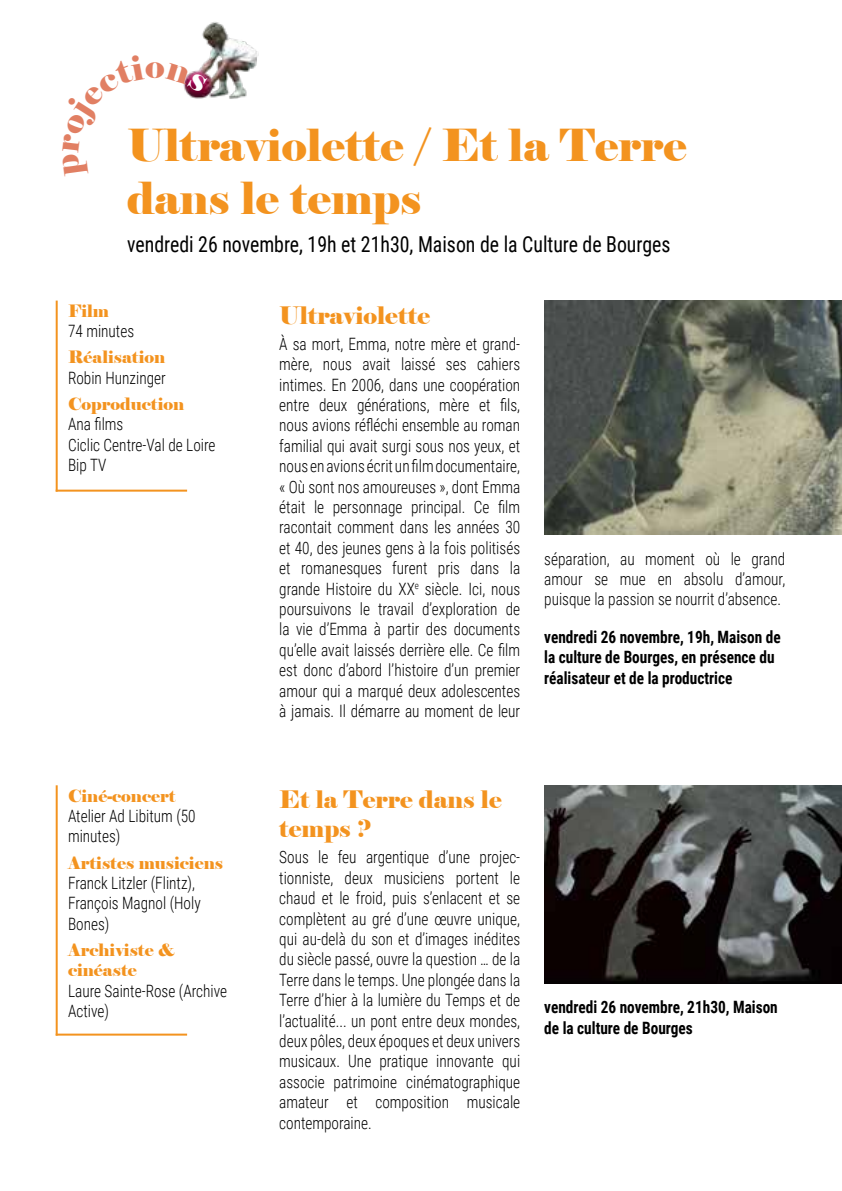
<style>
.page{position:relative;width:842px;height:1191px;background:#fff}
.page>*{position:absolute;margin:0;border:0;box-sizing:border-box;transform-origin:0 0}
.t1{font:44px/52.8px "Elephant";color:#f3931f}
.t2{font:24px/28.8px "Elephant";color:#f3931f}
.t3{font:22px "Roboto Condensed";color:#000;scale:.9 1}
.t4{font:300 17px/20.4px "Roboto Condensed";color:#000;scale:.9 1}
.t5{font:700 17px/20.4px "Roboto Condensed";color:#000;scale:.9 1}
.t6{font:17px/20.4px "Elephant";color:#f3931f}
</style>
<div class="page">
<img style="left:202px;top:22px;width:57px;height:77px">
<img style="left:544px;top:785px;width:298px;height:198px">
<hr style="left:56px;top:785px;width:2px;height:250px;background:#f3931f">
<hr style="left:56px;top:1033px;width:131px;height:2px;background:#f3931f">
<img style="left:544px;top:300px;width:298px;height:235px">
<hr style="left:56px;top:300px;width:2px;height:191px;background:#f3931f">
<hr style="left:56px;top:489px;width:131px;height:2px;background:#f3931f">
<svg style="left:183px;top:54px;width:25px;height:45px"></svg>
<h1 class="t1" style="left:127px;top:120px;width:561px">Ultraviolette / Et la Terre dans le temps</h1>
<p class="t3" style="left:127px;top:229px;width:605px">vendredi 26 novembre, 19h et 21h30, Maison de la Culture de Bourges</p>
<p class="t6" style="left:68px;top:301px;width:42px">Film</p>
<p class="t4" style="left:68px;top:320px;width:75px">74 minutes</p>
<p class="t6" style="left:68px;top:347px;width:99px">Réalisation</p>
<p class="t4" style="left:68px;top:367px;width:110px">Robin Hunzinger</p>
<p class="t6" style="left:68px;top:394px;width:118px">Coproduction</p>
<p class="t4" style="left:68px;top:413px;width:165px">Ana films<br>Ciclic Centre-Val de Loire<br>Bip TV</p>
<p class="t6" style="left:68px;top:785px;width:109px">Ciné-concert</p>
<p class="t4" style="left:68px;top:805px;width:143px">Atelier Ad Libitum (50 minutes)</p>
<p class="t6" style="left:68px;top:852px;width:156px">Artistes musiciens</p>
<p class="t4" style="left:68px;top:872px;width:149px">Franck Litzler (Flintz),<br>François Magnol (Holy<br>Bones)</p>
<p class="t6" style="left:68px;top:940px;width:108px">Archiviste &amp; cinéaste</p>
<p class="t4" style="left:68px;top:979px;width:178px">Laure Sainte-Rose (Archive<br>Active)</p>
<h2 class="t2" style="left:279px;top:301px;width:152px">Ultraviolette</h2>
<p class="t4" style="left:279px;top:333px;width:269px;text-align:justify">À sa mort, Emma, notre mère et grand&shy;mère, nous avait laissé ses cahiers intimes. En 2006, dans une coopération entre deux générations, mère et fils, nous avions réfléchi ensemble au roman familial qui avait surgi sous nos yeux, et nous en avions écrit un film documentaire, « Où sont nos amoureuses », dont Emma était le personnage principal. Ce film racontait comment dans les années 30 et 40, des jeunes gens à la fois politisés et romanesques furent pris dans la grande Histoire du XX<sup>e</sup> siècle. Ici, nous poursuivons le travail d’exploration de la vie d’Emma à partir des documents qu’elle avait laissés derrière elle. Ce film est donc d’abord l’histoire d’un premier amour qui a marqué deux adolescentes à jamais. Il démarre au moment de leur</p>
<p class="t4" style="left:544px;top:547px;width:269px;text-align:justify">séparation, au moment où le grand amour se mue en absolu d’amour, puisque la passion se nourrit d’absence.</p>
<p class="t5" style="left:544px;top:626px;width:264px">vendredi 26 novembre, 19h, Maison de la culture de Bourges, en présence du réalisateur et de la productrice</p>
<h2 class="t2" style="left:279px;top:786px;width:224px">Et la Terre dans le temps ?</h2>
<p class="t4" style="left:279px;top:846px;width:269px;text-align:justify">Sous le feu argentique d’une projec&shy;tionniste, deux musiciens portent le chaud et le froid, puis s’enlacent et se complètent au gré d’une œuvre unique, qui au-delà du son et d’images inédites du siècle passé, ouvre la question … de la Terre dans le temps. Une plongée dans la Terre d’hier à la lumière du Temps et de l’actualité... un pont entre deux mondes, deux pôles, deux époques et deux univers musicaux. Une pratique innovante qui associe patrimoine cinématographique amateur et composition musicale contemporaine.</p>
<p class="t5" style="left:544px;top:996px;width:261px">vendredi 26 novembre, 21h30, Maison de la culture de Bourges</p>
</div>
